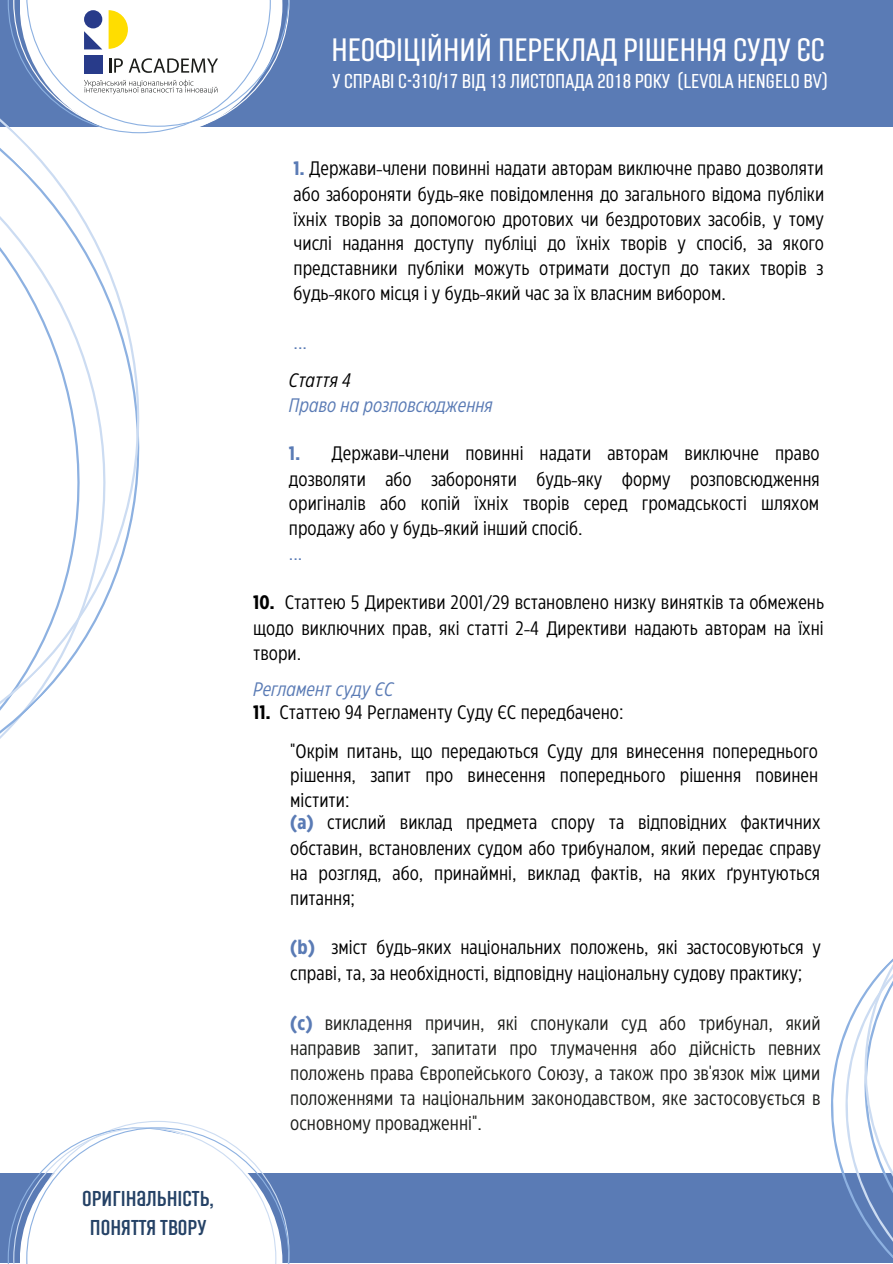
<style>
.page{position:relative;width:893px;height:1264px;background:#fff}
.page>*{position:absolute;margin:0;border:0;box-sizing:border-box;transform-origin:0 0}
.t1{font:300 31.5px "Laqonic 4 F Unicase";color:#fff}
.t2{font:21px/29.2px "Laqonic 4 F Unicase";color:#254266;text-align:center}
.t3{font:300 19.65px "Laqonic 4 F Unicase";color:#fff}
.t4{font:19.5px/25px "Eastman Condensed";color:#000;text-align:justify}
.t5{font:19.5px/25px "Eastman Condensed";color:#1d1e1b;text-align:justify}
.t6{font:italic 19.5px "Eastman Condensed";color:#5a7bb5}
.t7{font:italic 19.5px "Eastman Condensed";color:#000}
.t8{font:19.5px "Eastman Condensed";color:#5a7bb5}
.s1{font-weight:700;color:#5a7bb5}
.s2{font-weight:700}
</style>
<div class="page">
<div style="left:0;top:1173px;width:892px;height:88px;background:#5a7bb5"></div>
<svg style="left:8px;top:1121px;width:281px;height:142px"></svg>
<svg style="left:808px;top:959px;width:84px;height:303px"></svg>
<div style="left:0;top:0;width:892px;height:126px;background:#5a7bb5"></div>
<svg style="left:0;top:0;width:140px;height:739px"></svg>
<div style="left:20px;top:0;width:262px;height:136px;background:#fff"></div>
<svg style="left:8px;top:0;width:281px;height:133px"></svg>
<p class="t2" style="left:82px;top:1183px;width:133px">оригінальність, поняття твору</p>
<h1 class="t1" style="left:331px;top:33px;width:495px">НЕОФІЦІЙНИЙ ПЕРЕКЛАД РІШЕННЯ СУДУ ЄС</h1>
<p class="t3" style="left:332px;top:70px;width:497px">У СПРАВІ C-310/17 ВІД 13 ЛИСТОПАДА 2018 РОКУ (LEVOLA HENGELO BV)</p>
<p class="t4" style="left:293px;top:154px;width:532px"><span class="s1">1.</span> Держави-члени повинні надати авторам виключне право дозволяти або забороняти будь-яке повідомлення до загального відома публіки їхніх творів за допомогою дротових чи бездротових засобів, у тому числі надання доступу публіці до їхніх творів у спосіб, за якого представники публіки можуть отримати доступ до таких творів з будь-якого місця і у будь-який час за їх власним вибором.</p>
<p class="t8" style="left:293px;top:329px;width:15px">...</p>
<p class="t7" style="left:289px;top:367px;width:64px">Стаття 4</p>
<p class="t6" style="left:289px;top:391px;width:205px">Право на розповсюдження</p>
<p class="t4" style="left:289px;top:439px;width:532px"><span class="s1">1.</span> Держави-члени повинні надати авторам виключне право дозволяти або забороняти будь-яку форму розповсюдження оригіналів або копій їхніх творів серед громадськості шляхом продажу або у будь-який інший спосіб.</p>
<p class="t8" style="left:289px;top:539px;width:15px">...</p>
<p class="t4" style="left:253px;top:588px;width:572px"><span class="s2">10.</span> Статтею 5 Директиви 2001/29 встановлено низку винятків та обмежень щодо виключних прав, які статті 2-4 Директиви надають авторам на їхні твори.</p>
<p class="t6" style="left:253px;top:675px;width:142px">Регламент суду ЄС</p>
<p class="t4" style="left:290px;top:691px;width:529px;line-height:38.7px;text-indent:-37px"><span class="s2">11.</span> Статтею 94 Регламенту Суду ЄС передбачено:<br>"Окрім питань, що передаються Суду для винесення попереднього</p>
<p class="t4" style="left:290px;top:762px;width:529px">рішення, запит про винесення попереднього рішення повинен містити:</p>
<p class="t4" style="left:290px;top:808px;width:532px"><span class="s1">(а)</span> стислий виклад предмета спору та відповідних фактичних обставин, встановлених судом або трибуналом, який передає справу на розгляд, або, принаймні, виклад фактів, на яких ґрунтуються питання;</p>
<p class="t4" style="left:290px;top:933px;width:532px;line-height:25.8px"><span class="s1">(b)</span> зміст будь-яких національних положень, які застосовуються у справі, та, за необхідності, відповідну національну судову практику;</p>
<p class="t5" style="left:290px;top:1009px;width:532px"><span class="s1">(c)</span> викладення причин, які спонукали суд або трибунал, який направив запит, запитати про тлумачення або дійсність певних положень права Європейського Союзу, а також про зв'язок між цими положеннями та національним законодавством, яке застосовується в основному провадженні".</p>
</div>
